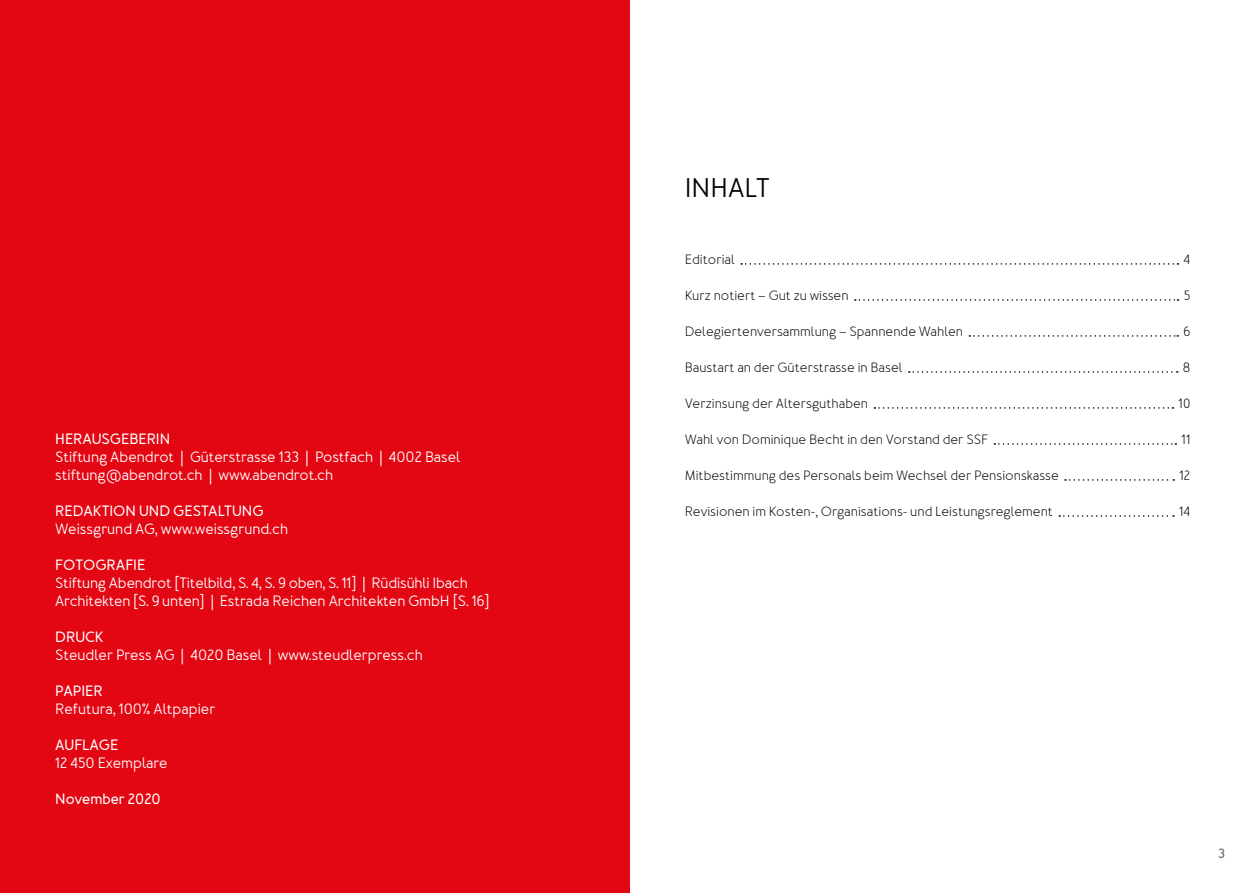
<style>
.page{position:relative;width:1259px;height:893px;background:#fff}
.page>*{position:absolute;margin:0;border:0;box-sizing:border-box;transform-origin:0 0}
.t1{font:500 27px "Merlo Round";color:#000}
.t2{font:500 15px/18px "Merlo Round";color:#fff}
.t3{font:700 15px "Merlo Round";color:#fff}
.t4{font:13.5px "Merlo Round";color:#000}
.t5{font:700 13.5px "Merlo Round";color:#646363}
</style>
<div class="page">
<svg style="left:741px;top:263px;width:437px;height:2px"></svg>
<svg style="left:855px;top:299px;width:323px;height:2px"></svg>
<svg style="left:969px;top:335px;width:209px;height:2px"></svg>
<svg style="left:908px;top:371px;width:269px;height:2px"></svg>
<svg style="left:874px;top:407px;width:299px;height:2px"></svg>
<svg style="left:994px;top:443px;width:182px;height:2px"></svg>
<svg style="left:1065px;top:479px;width:109px;height:2px"></svg>
<svg style="left:1059px;top:515px;width:115px;height:2px"></svg>
<div style="left:0;top:0;width:629px;height:893px;background:#e30613"></div>
<p class="t3" style="left:55px;top:430px;width:116px">HERAUSGEBERIN</p>
<p class="t2" style="left:55px;top:449px;width:407px">Stiftung Abendrot | Güterstrasse 133 | Postfach | 4002 Basel stiftung@abendrot.ch | www.abendrot.ch</p>
<p class="t3" style="left:55px;top:502px;width:210px">REDAKTION UND GESTALTUNG</p>
<p class="t2" style="left:55px;top:521px;width:234px">Weissgrund AG, www.weissgrund.ch</p>
<p class="t3" style="left:55px;top:556px;width:91px">FOTOGRAFIE</p>
<p class="t2" style="left:55px;top:575px;width:436px">Stiftung Abendrot [Titelbild, S. 4, S. 9 oben, S. 11] | Rüdisühli Ibach<br>Architekten [S. 9 unten] | Estrada Reichen Architekten GmbH [S. 16]</p>
<p class="t3" style="left:55px;top:628px;width:50px">DRUCK</p>
<p class="t2" style="left:55px;top:647px;width:369px">Steudler Press AG | 4020 Basel | www.steudlerpress.ch</p>
<p class="t3" style="left:55px;top:682px;width:49px">PAPIER</p>
<p class="t2" style="left:55px;top:701px;width:161px">Refutura, 100% Altpapier</p>
<p class="t3" style="left:55px;top:736px;width:65px">AUFLAGE</p>
<p class="t2" style="left:55px;top:755px;width:114px">12 450 Exemplare</p>
<p class="t3" style="left:55px;top:790px;width:107px">November 2020</p>
<h1 class="t1" style="left:685px;top:172px;width:86px">INHALT</h1>
<p class="t4" style="left:685px;top:251px;width:52px">Editorial</p>
<p class="t4" style="left:1183px;top:251px;width:8px">4</p>
<p class="t4" style="left:685px;top:287px;width:165px">Kurz notiert – Gut zu wissen</p>
<p class="t4" style="left:1183px;top:287px;width:8px">5</p>
<p class="t4" style="left:685px;top:323px;width:280px">Delegiertenversammlung – Spannende Wahlen</p>
<p class="t4" style="left:1183px;top:323px;width:9px">6</p>
<p class="t4" style="left:685px;top:359px;width:219px">Baustart an der Güterstrasse in Basel</p>
<p class="t4" style="left:1183px;top:359px;width:9px">8</p>
<p class="t4" style="left:685px;top:395px;width:185px">Verzinsung der Altersguthaben</p>
<p class="t4" style="left:1178px;top:395px;width:13px">10</p>
<p class="t4" style="left:685px;top:431px;width:305px">Wahl von Dominique Becht in den Vorstand der SSF</p>
<p class="t4" style="left:1181px;top:431px;width:10px">11</p>
<p class="t4" style="left:685px;top:467px;width:375px">Mitbestimmung des Personals beim Wechsel der Pensionskasse</p>
<p class="t4" style="left:1179px;top:467px;width:12px">12</p>
<p class="t4" style="left:685px;top:503px;width:370px">Revisionen im Kosten-, Organisations- und Leistungsreglement</p>
<p class="t4" style="left:1179px;top:503px;width:13px">14</p>
<p class="t5" style="left:1218px;top:845px;width:8px">3</p>
</div>
